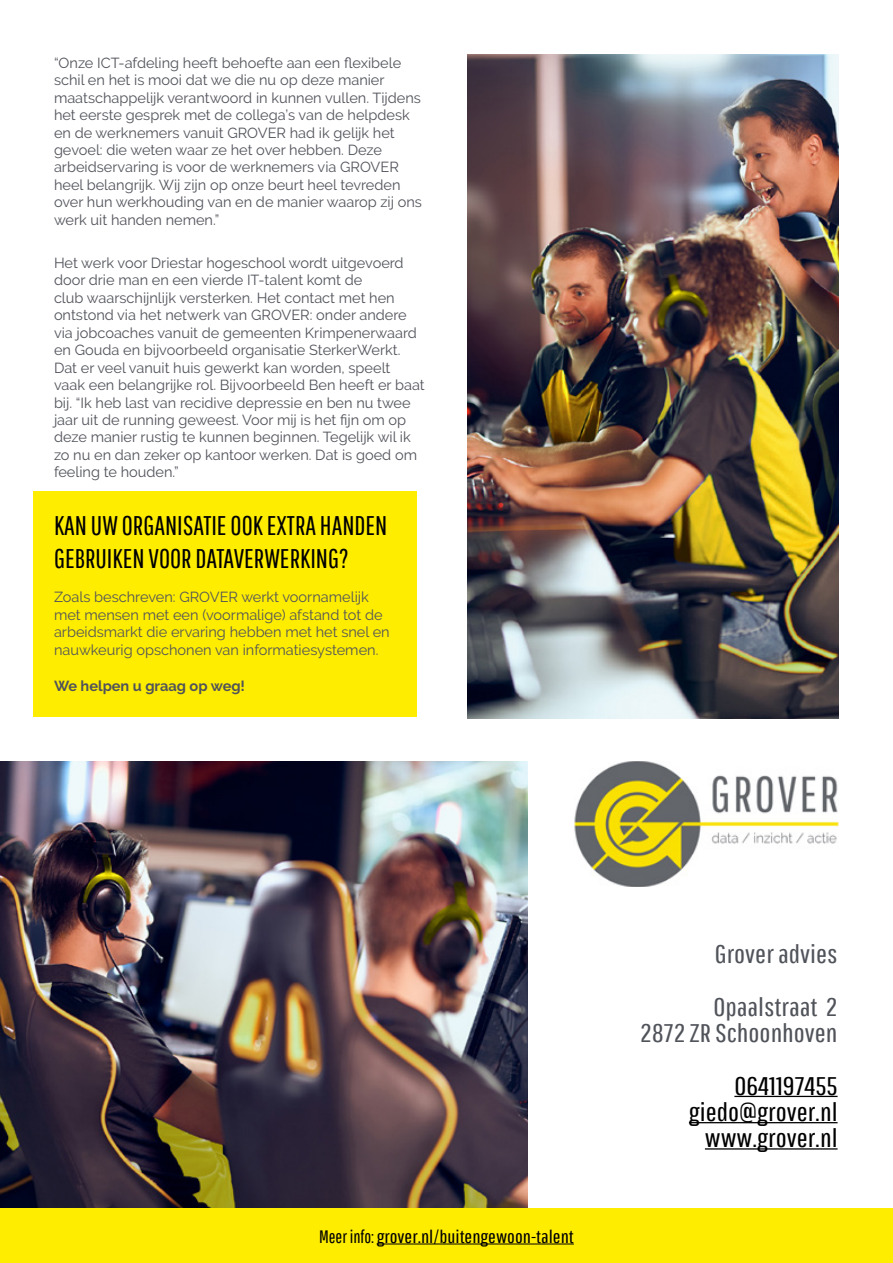
<style>
.page{position:relative;width:893px;height:1263px;background:#fff}
.page>*{position:absolute;margin:0;border:0;box-sizing:border-box;transform-origin:0 0}
.t1{font:27px/32.4px "Pathway Gothic One";color:#000}
.t2{font:25.5px/52.5px "Pathway Gothic One";color:#50535a;scale:1.14 1}
.t3{font:25.5px/26.2px "Pathway Gothic One";color:#000;text-align:right;scale:1.14 1}
.t4{font:18px "Pathway Gothic One";color:#000}
.t5{font:14.55px/17.4px "Raleway";color:#50535a}
.t6{font:700 14.55px "Raleway";color:#50535a}
</style>
<div class="page">
<div style="left:33px;top:491px;width:384px;height:225px;background:#ffed00"></div>
<img style="left:468px;top:54px;width:371px;height:665px">
<img style="left:0;top:761px;width:527px;height:448px">
<hr style="left:734px;top:1096px;width:104px;height:1px;background:#000">
<hr style="left:689px;top:1122px;width:149px;height:1px;background:#000">
<hr style="left:705px;top:1148px;width:133px;height:1px;background:#000">
<img style="left:574px;top:761px;width:265px;height:126px">
<div style="left:0;top:1209px;width:893px;height:54px;background:#ffed00"></div>
<hr style="left:377px;top:1243px;width:197px;height:1px;background:#000">
<p class="t5" style="left:54px;top:54px;width:369px">“Onze ICT-afdeling heeft behoefte aan een flexibele schil en het is mooi dat we die nu op deze manier maatschappelijk verantwoord in kunnen vullen. Tijdens het eerste gesprek met de collega’s van de helpdesk en de werknemers vanuit GROVER had ik gelijk het gevoel: die weten waar ze het over hebben. Deze arbeidservaring is voor de werknemers via GROVER heel belangrijk. Wij zijn op onze beurt heel tevreden over hun werkhouding van en de manier waarop zij ons werk uit handen nemen.”</p>
<p class="t5" style="left:54px;top:254px;width:372px">Het werk voor Driestar hogeschool wordt uitgevoerd door drie man en een vierde IT-talent komt de<br>club waarschijnlijk versterken. Het contact met hen ontstond via het netwerk van GROVER: onder andere via jobcoaches vanuit de gemeenten Krimpenerwaard en Gouda en bijvoorbeeld organisatie SterkerWerkt.<br>Dat er veel vanuit huis gewerkt kan worden, speelt vaak een belangrijke rol. Bijvoorbeeld Ben heeft er baat bij. “Ik heb last van recidive depressie en ben nu twee jaar uit de running geweest. Voor mij is het fijn om op deze manier rustig te kunnen beginnen. Tegelijk wil ik zo nu en dan zeker op kantoor werken. Dat is goed om feeling te houden.”</p>
<h1 class="t1" style="left:54px;top:509px;width:335px">KAN UW ORGANISATIE OOK EXTRA HANDEN<br>GEBRUIKEN VOOR DATAVERWERKING?</h1>
<p class="t5" style="left:54px;top:588px;width:337px">Zoals beschreven: GROVER werkt voornamelijk met mensen met een (voormalige) afstand tot de arbeidsmarkt die ervaring hebben met het snel en nauwkeurig opschonen van informatiesystemen.</p>
<p class="t6" style="left:54px;top:678px;width:193px">We helpen u graag op weg!</p>
<p class="t4" style="left:319px;top:1225px;width:256px">Meer info: grover.nl/buitengewoon-talent</p>
<h2 class="t2" style="left:713px;top:927px;width:110px">Grover advies<br>Opaalstraat 2</h2>
<h2 class="t2" style="left:640px;top:1006px;width:175px">2872 ZR Schoonhoven</h2>
<h2 class="t3" style="left:689px;top:1072px;width:132px">0641197455 giedo@grover.nl www.grover.nl</h2>
</div>
